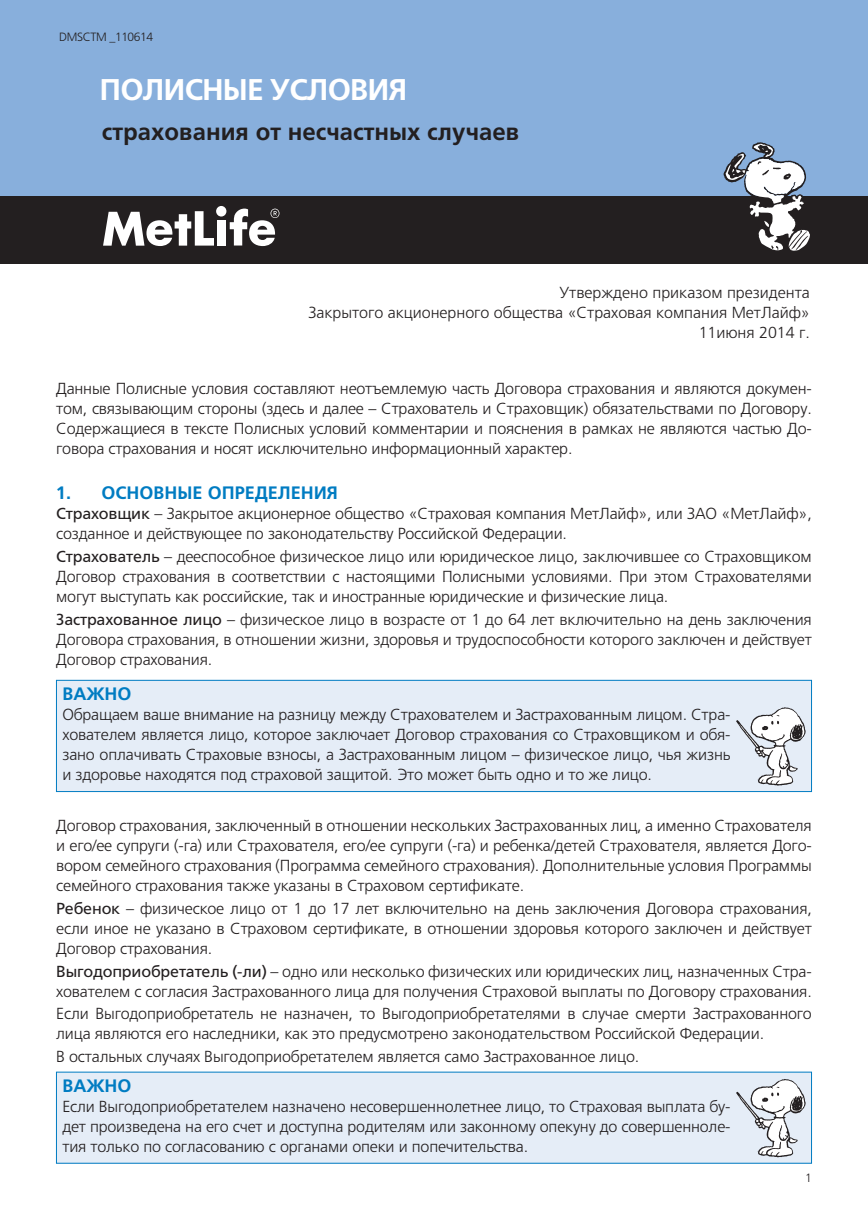
<style>
.page{position:relative;width:868px;height:1219px;background:#fff}
.page>*{position:absolute;margin:0;border:0;box-sizing:border-box;transform-origin:0 0}
.t1{font:700 30px "Frutiger LTCYR";letter-spacing:-.03em;color:#fff}
.t2{font:700 24px "Frutiger LTCYR";color:#231f20}
.t3{font:700 18px "Frutiger LTCYR";color:#007cc2}
.t4{font:300 16px/20px "Frutiger LTCYR";letter-spacing:-.01em;color:#231f20;text-align:justify}
.t5{font:300 12px "Frutiger LTCYR";letter-spacing:-.03em;color:#231f20}
.s1{font-weight:400}
</style>
<div class="page">
<div style="left:56px;top:680px;width:755px;height:111px;background:#e5edf7"></div>
<div style="left:56px;top:680px;width:755px;height:112px;border:1px solid #007cc2"></div>
<svg style="left:736px;top:707px;width:69px;height:79px"></svg>
<div style="left:56px;top:1072px;width:755px;height:91px;background:#e5edf7"></div>
<svg style="left:736px;top:1079px;width:69px;height:78px"></svg>
<div style="left:0;top:0;width:867px;height:196px;background:#88afdc"></div>
<div style="left:0;top:196px;width:867px;height:67px;background:#231f20"></div>
<svg style="left:723px;top:142px;width:87px;height:109px"></svg>
<div style="left:217px;top:220px;width:8px;height:26px;background:#fff"></div>
<div style="left:216px;top:206px;width:10px;height:11px;background:#fff;border-radius:50%"></div>
<svg style="left:103px;top:211px;width:111px;height:35px"></svg>
<svg style="left:230px;top:209px;width:49px;height:37px"></svg>
<p class="t5" style="left:59px;top:32px;width:96px">DMSСTM _110614</p>
<h1 class="t1" style="left:100px;top:77px;width:309px">ПОЛИСНЫЕ УСЛОВИЯ</h1>
<h2 class="t2" style="left:102px;top:122px;width:418px">страхования от несчастных случаев</h2>
<p class="t4" style="left:308px;top:284px;width:503px;text-align:right">Утверждено приказом президента<br>Закрытого акционерного общества «Страховая компания МетЛайф»<br>11июня 2014 г.</p>
<p class="t4" style="left:56px;top:379px;width:757px">Данные Полисные условия составляют неотъемлемую часть Договора страхования и являются докумен&shy;том, связывающим стороны (здесь и далее – Страхователь и Страховщик) обязательствами по Договору.<br>Содержащиеся в тексте Полисных условий комментарии и пояснения в рамках не являются частью До&shy;говора страхования и носят исключительно информационный характер.</p>
<p class="t3" style="left:56px;top:486px;width:283px">1. ОСНОВНЫЕ ОПРЕДЕЛЕНИЯ</p>
<p class="t4" style="left:56px;top:505px;width:757px"><span class="s1">Страховщик</span> – Закрытое акционерное общество «Страховая компания МетЛайф», или ЗАО «МетЛайф», созданное и действующее по законодательству Российской Федерации.</p>
<p class="t4" style="left:56px;top:548px;width:757px"><span class="s1">Страхователь</span> – дееспособное физическое лицо или юридическое лицо, заключившее со Страховщиком Договор страхования в соответствии с настоящими Полисными условиями. При этом Страхователями могут выступать как российские, так и иностранные юридические и физические лица.</p>
<p class="t4" style="left:56px;top:611px;width:757px"><span class="s1">Застрахованное лицо</span> – физическое лицо в возрасте от 1 до 64 лет включительно на день заключения Договора страхования, в отношении жизни, здоровья и трудоспособности которого заключен и действует Договор страхования.</p>
<p class="t3" style="left:62px;top:687px;width:71px">ВАЖНО</p>
<p class="t4" style="left:62px;top:706px;width:669px">Обращаем ваше внимание на разницу между Страхователем и Застрахованным лицом. Стра&shy;хователем является лицо, которое заключает Договор страхования со Страховщиком и обя&shy;зано оплачивать Страховые взносы, а Застрахованным лицом – физическое лицо, чья жизнь и здоровье находятся под страховой защитой. Это может быть одно и то же лицо.</p>
<p class="t4" style="left:56px;top:816px;width:757px">Договор страхования, заключенный в отношении нескольких Застрахованных лиц, а именно Страхователя и его/ее супруги (-га) или Страхователя, его/ее супруги (-га) и ребенка/детей Страхователя, является Дого&shy;вором семейного страхования (Программа семейного страхования). Дополнительные условия Программы семейного страхования также указаны в Страховом сертификате.</p>
<p class="t4" style="left:56px;top:899px;width:757px"><span class="s1">Ребенок</span> – физическое лицо от 1 до 17 лет включительно на день заключения Договора страхования, если иное не указано в Страховом сертификате, в отношении здоровья которого заключен и действует Договор страхования.</p>
<p class="t4" style="left:56px;top:962px;width:757px"><span class="s1">Выгодоприобретатель (-ли)</span> – одно или несколько физических или юридических лиц, назначенных Стра&shy;хователем с согласия Застрахованного лица для получения Страховой выплаты по Договору страхования.</p>
<p class="t4" style="left:56px;top:1005px;width:757px">Если Выгодоприобретатель не назначен, то Выгодоприобретателями в случае смерти Застрахованного лица являются его наследники, как это предусмотрено законодательством Российской Федерации.</p>
<p class="t4" style="left:56px;top:1048px;width:584px">В остальных случаях Выгодоприобретателем является само Застрахованное лицо.</p>
<p class="t3" style="left:62px;top:1079px;width:71px">ВАЖНО</p>
<p class="t4" style="left:62px;top:1098px;width:669px">Если Выгодоприобретателем назначено несовершеннолетнее лицо, то Страховая выплата бу&shy;дет произведена на его счет и доступна родителям или законному опекуну до совершенноле&shy;тия только по согласованию с органами опеки и попечительства.</p>
<p class="t5" style="left:805px;top:1173px;width:8px">1</p>
</div>
